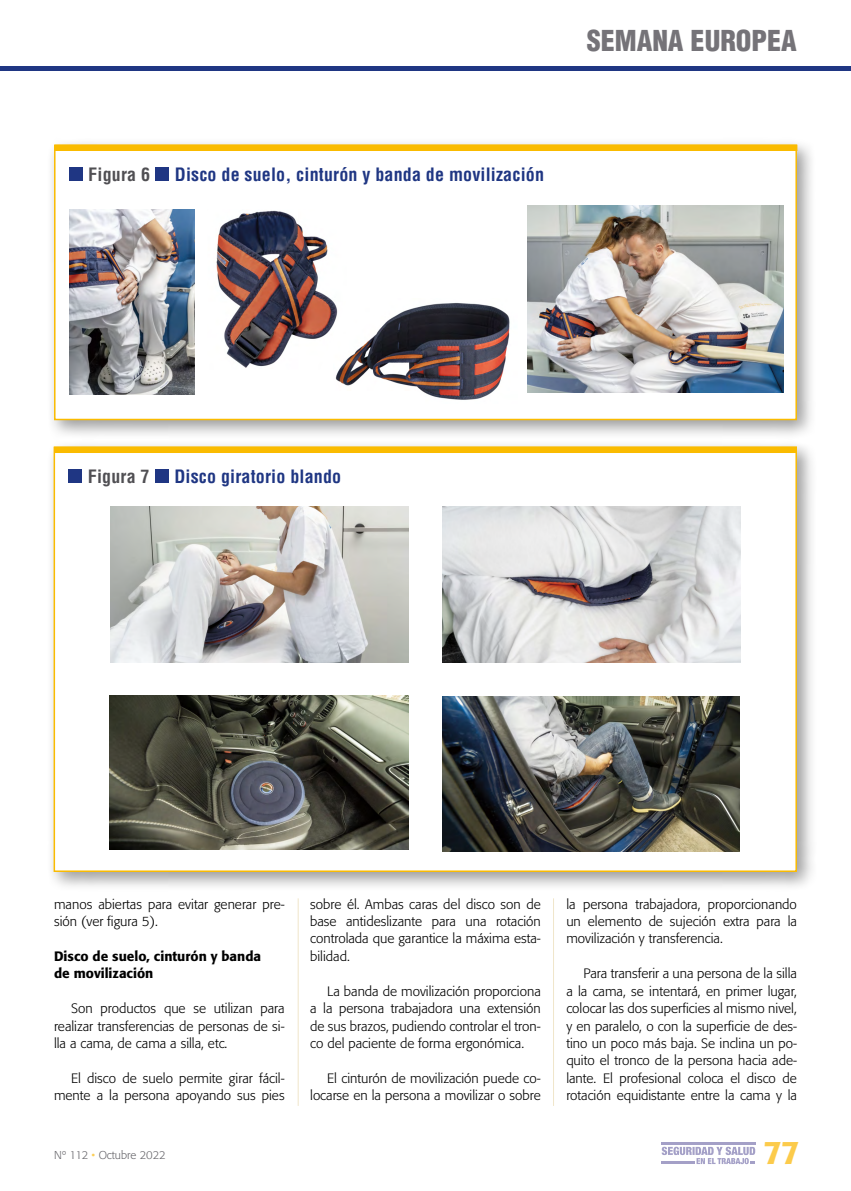
<style>
.page{position:relative;width:851px;height:1191px;background:#fff}
.page>*{position:absolute;margin:0;border:0;box-sizing:border-box;transform-origin:0 0}
.t1{font:500 32.4px "Formata";color:#fccb4b}
.t2{font:900 condensed 28.05px "Helvetica LT Std";color:#757378}
.t3{font:700 condensed 18px "Helvetica LT Std";letter-spacing:.01em;color:#1f3683}
.t4{font:700 condensed 18px "Helvetica LT Std";letter-spacing:.01em;color:#504f53}
.t5{font:300 13.5px/17.4px "Formata";color:#000;text-align:justify}
.t6{font:500 13.5px/17.4px "Formata";color:#000}
.t7{font:300 11.25px "Formata";color:#68676c}
.s1{color:#fccf58}
</style>
<div class="page">
<hr style="left:0;top:67px;width:850px;height:4px;background:#1f3683">
<hr style="left:661px;top:1142px;width:94px;height:2px;background:#a4a0c7">
<svg style="left:661px;top:1146px;width:94px;height:18px"></svg>
<hr style="left:553px;top:898px;width:1px;height:208px;background:#f0e6ca">
<hr style="left:298px;top:898px;width:1px;height:208px;background:#f0e6ca">
<div style="left:46px;top:137px;width:771px;height:304px;background:#000;opacity:.4"></div>
<div style="left:54px;top:145px;width:742px;height:275px;background:#fff;border:2px solid #fabb00"></div>
<div style="left:46px;top:439px;width:771px;height:453px;background:#000;opacity:.4"></div>
<div style="left:54px;top:446px;width:742px;height:426px;background:#fff;border:2px solid #fabb00"></div>
<img style="left:335px;top:302px;width:175px;height:98px">
<img style="left:216px;top:210px;width:130px;height:159px">
<img style="left:110px;top:506px;width:298px;height:156px">
<img style="left:442px;top:697px;width:297px;height:154px">
<img style="left:442px;top:506px;width:298px;height:156px">
<img style="left:110px;top:695px;width:298px;height:155px">
<div style="left:69px;top:167px;width:14px;height:14px;background:#1f3683"></div>
<div style="left:156px;top:167px;width:13px;height:14px;background:#1f3683"></div>
<div style="left:69px;top:469px;width:13px;height:14px;background:#1f3683"></div>
<div style="left:155px;top:469px;width:14px;height:14px;background:#1f3683"></div>
<div style="left:54px;top:145px;width:743px;height:6px;background:#fabb00"></div>
<div style="left:54px;top:446px;width:742px;height:7px;background:#fabb00;border:2px solid #fabb00"></div>
<img style="left:527px;top:205px;width:256px;height:187px">
<img style="left:69px;top:209px;width:125px;height:185px">
<h2 class="t2" style="left:586px;top:23px;width:212px">SEMANA EUROPEA</h2>
<h3 class="t4" style="left:88px;top:163px;width:63px">Figura 6</h3>
<h3 class="t3" style="left:175px;top:163px;width:370px">Disco de suelo, cinturón y banda de movilización</h3>
<h3 class="t4" style="left:88px;top:465px;width:63px">Figura 7</h3>
<h3 class="t3" style="left:174px;top:465px;width:168px">Disco giratorio blando</h3>
<p class="t5" style="left:54px;top:895px;width:232px">manos abiertas para evitar generar pre&shy;sión (ver figura 5).</p>
<p class="t6" style="left:54px;top:947px;width:208px">Disco de suelo, cinturón y banda de movilización</p>
<p class="t5" style="left:54px;top:1000px;width:232px;text-indent:17px">Son productos que se utilizan para realizar transferencias de personas de si&shy;lla a cama, de cama a silla, etc.</p>
<p class="t5" style="left:54px;top:1069px;width:232px;text-align:right">El disco de suelo permite girar fácil&shy;mente a la persona apoyando sus pies</p>
<p class="t5" style="left:310px;top:895px;width:232px">sobre él. Ambas caras del disco son de base antideslizante para una rotación controlada que garantice la máxima esta&shy;bilidad.</p>
<p class="t5" style="left:310px;top:982px;width:232px;text-indent:17px">La banda de movilización proporciona a la persona trabajadora una extensión de sus brazos, pudiendo controlar el tron&shy;co del paciente de forma ergonómica.</p>
<p class="t5" style="left:310px;top:1069px;width:232px;text-align:right">El cinturón de movilización puede co&shy;locarse en la persona a movilizar o sobre</p>
<p class="t5" style="left:566px;top:895px;width:232px">la persona trabajadora, proporcionando un elemento de sujeción extra para la movilización y transferencia.</p>
<p class="t5" style="left:566px;top:965px;width:232px;text-indent:17px">Para transferir a una persona de la silla a la cama, se intentará, en primer lugar, colocar las dos superficies al mismo nivel, y en paralelo, o con la superficie de des&shy;tino un poco más baja. Se inclina un po&shy;quito el tronco de la persona hacia ade&shy;lante. El profesional coloca el disco de rotación equidistante entre la cama y la</p>
<p class="t7" style="left:54px;top:1148px;width:113px">Nº 112 <span class="s1">•</span> Octubre 2022</p>
<h1 class="t1" style="left:763px;top:1132px;width:38px">77</h1>
</div>
